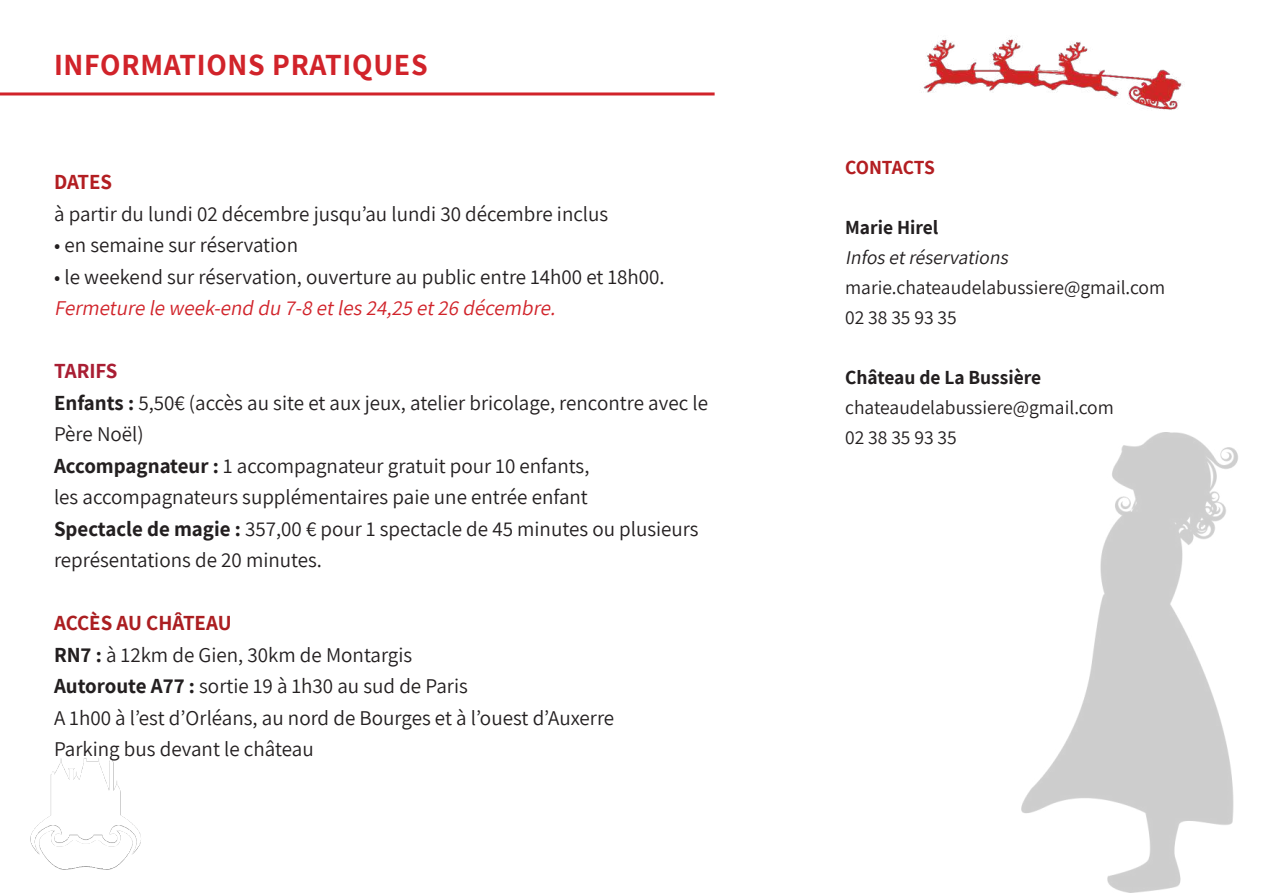
<style>
.page{position:relative;width:1263px;height:893px;background:#fff}
.page>*{position:absolute;margin:0;border:0;box-sizing:border-box;transform-origin:0 0}
.t1{font:700 30px "Assistant";letter-spacing:.025em;color:#d1232a}
.t2{font:21px/31.5px "Assistant";color:#231f20}
.t3{font:italic 21px "Assistant";color:#d1232a}
.t4{font:700 21px "Assistant";letter-spacing:-.005em;color:#b31e22}
.t5{font:19.5px/30px "Assistant";color:#231f20}
.t6{font:700 19.5px "Assistant";color:#231f20}
.t7{font:italic 19.5px "Assistant";color:#231f20}
.t8{font:700 19.5px "Assistant";letter-spacing:-.015em;color:#b31e22}
.s1{font-weight:700;color:#a91e33}
.s2{font-weight:700}
.s3{font-weight:700;color:#ab1e21}
</style>
<div class="page">
<img style="left:30px;top:758px;width:111px;height:112px">
<hr style="left:0;top:92px;width:715px;height:3px;background:#d1232a">
<img style="left:1021px;top:432px;width:217px;height:461px">
<img style="left:683px;top:39px;width:500px;height:71px">
<h1 class="t1" style="left:54px;top:45px;width:375px">INFORMATIONS PRATIQUES</h1>
<p class="t4" style="left:54px;top:168px;width:60px">DATES</p>
<p class="t2" style="left:54px;top:197px;width:556px">à partir du lundi 02 décembre jusqu’au lundi 30 décembre inclus</p>
<p class="t2" style="left:54px;top:228px;width:246px">• en semaine sur réservation</p>
<p class="t2" style="left:54px;top:260px;width:612px">• le weekend sur réservation, ouverture au public entre 14h00 et 18h00.</p>
<p class="t3" style="left:54px;top:294px;width:507px">Fermeture le week-end du 7-8 etles24,25 et26 décembre.</p>
<p class="t2" style="left:54px;top:354px;width:655px"><span class="s1">TARIFS<br></span><span class="s2">Enfants :</span> 5,50€ (accès au site et aux jeux, atelier bricolage, rencontre avec le Père Noël)<br><span class="s2">Accompagnateur :</span> 1 accompagnateur gratuit pour 10 enfants,<br>les accompagnateurs supplémentaires paie une entrée enfant<br><span class="s2">Spectacle de magie :</span> 357,00 € pour 1 spectacle de 45 minutes ou plusieurs représentations de 20 minutes.</p>
<p class="t2" style="left:54px;top:606px;width:562px"><span class="s3">ACCÈS AU CHÂTEAU<br></span><span class="s2">RN7 :</span> à 12km de Gien, 30km de Montargis<br><span class="s2">Autoroute A77 :</span> sortie 19 à 1h30 au sud de Paris<br>A 1h00 à l’est d’Orléans, au nord de Bourges et à l’ouest d’Auxerre Parking bus devant le château</p>
<p class="t8" style="left:845px;top:154px;width:91px">CONTACTS</p>
<p class="t6" style="left:845px;top:214px;width:95px">Marie Hirel</p>
<p class="t7" style="left:845px;top:244px;width:168px">Infosetréservations</p>
<p class="t5" style="left:845px;top:272px;width:322px">marie.chateaudelabussiere@gmail.com<br>02 38 35 93 35</p>
<p class="t6" style="left:845px;top:364px;width:197px">Château de La Bussière</p>
<p class="t5" style="left:845px;top:392px;width:270px">chateaudelabussiere@gmail.com<br>02 38 35 93 35</p>
</div>
